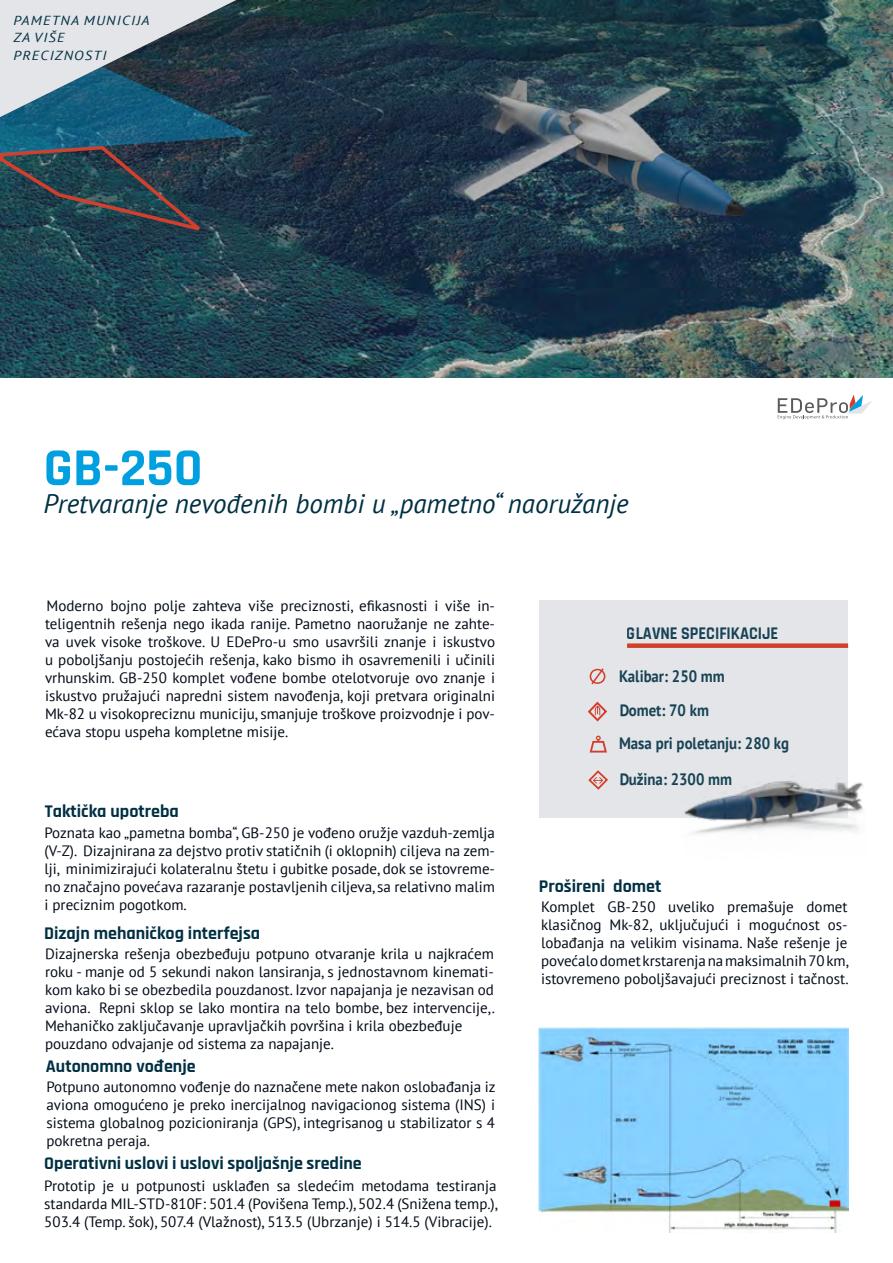
<style>
.page{position:relative;width:893px;height:1263px;background:#fff}
.page>*{position:absolute;margin:0;border:0;box-sizing:border-box;transform-origin:0 0}
.t1{font:700 54px "Rajdhani";color:#00a0e0}
.t2{font:italic 27px "PT Sans";color:#003043}
.t3{font:700 18px "Rajdhani";color:#003043}
.t4{font:700 18px "Rajdhani";color:#003043;scale:.9 1}
.t5{font:700 16.5px/33.6px "PT Sans";color:#003043;scale:.9 1}
.t6{font:15px/18px "PT Sans";color:#000916;text-align:justify}
.t7{font:italic 13.05px/17.4px "PT Sans";letter-spacing:.085em;color:#003043;scale:1.11 1}
</style>
<div class="page">
<img style="left:0;top:0;width:893px;height:378px">
<svg style="left:778px;top:395px;width:94px;height:24px"></svg>
<div style="left:539px;top:600px;width:309px;height:217px;background:#e3e5e8"></div>
<div style="left:627px;top:643px;width:221px;height:5px;background:#d23f2c"></div>
<svg style="left:590px;top:668px;width:15px;height:16px"></svg>
<svg style="left:588px;top:701px;width:19px;height:20px"></svg>
<svg style="left:589px;top:736px;width:18px;height:17px"></svg>
<svg style="left:588px;top:770px;width:20px;height:20px"></svg>
<img style="left:680px;top:781px;width:184px;height:53px">
<svg style="left:0;top:0;width:254px;height:234px;background:#4f6977"></svg>
<img style="left:539px;top:1027px;width:309px;height:206px">
<p class="t7" style="left:14px;top:11px;width:124px">PAMETNA MUNICIJA<br>ZA VIŠE<br>PRECIZNOSTI</p>
<h1 class="t1" style="left:44px;top:435px;width:161px">GB-250</h1>
<h2 class="t2" style="left:44px;top:486px;width:587px">Pretvaranje nevođenih bombi u „pametno“ naoružanje</h2>
<p class="t6" style="left:45px;top:597px;width:452px">Moderno bojno polje zahteva više preciznosti, efikasnosti i više in&shy;teligentnih rešenja nego ikada ranije. Pametno naoružanje ne zahte&shy;va uvek visoke troškove. U EDePro-u smo usavršili znanje i iskustvo u poboljšanju postojećih rešenja, kako bismo ih osavremenili i učinili vrhunskim. GB-250 komplet vođene bombe otelotvoruje ovo znanje i iskustvo pružajući napredni sistem navođenja, koji pretvara originalni Mk-82 u visokopreciznu municiju, smanjuje troškove proizvodnje i pov&shy;ećava stopu uspeha kompletne misije.</p>
<p class="t3" style="left:45px;top:800px;width:136px">Taktička upotreba</p>
<p class="t6" style="left:44px;top:824px;width:452px">Poznata kao „pametna bomba“, GB-250 je vođeno oružje vazduh-zemlja (V-Z). Dizajnirana za dejstvo protiv statičnih (i oklopnih) ciljeva na zem&shy;lji, minimizirajući kolateralnu štetu i gubitke posade, dok se istovreme&shy;no značajno povećava razaranje postavljenih ciljeva, sa relativno malim i preciznim pogotkom.</p>
<p class="t3" style="left:44px;top:922px;width:218px">Dizajn mehaničkog interfejsa</p>
<p class="t6" style="left:45px;top:944px;width:452px;text-align:left">Dizajnerska rešenja obezbeđuju potpuno otvaranje krila u najkraćem roku - manje od 5 sekundi nakon lansiranja, s jednostavnom kinemati&shy;kom kako bi se obezbedila pouzdanost. Izvor napajanja je nezavisan od aviona. Repni sklop se lako montira na telo bombe, bez intervencije,.<br>Mehaničko zaključavanje upravljačkih površina i krila obezbeđuje pouzdano odvajanje od sistema za napajanje.</p>
<p class="t3" style="left:46px;top:1055px;width:151px">Autonomno vođenje</p>
<p class="t6" style="left:46px;top:1077px;width:450px">Potpuno autonomno vođenje do naznačene mete nakon oslobađanja iz aviona omogućeno je preko inercijalnog navigacionog sistema (INS) i sistema globalnog pozicioniranja (GPS), integrisanog u stabilizator s 4 pokretna peraja.</p>
<p class="t3" style="left:44px;top:1152px;width:319px">Operativni uslovi i uslovi spoljašnje sredine</p>
<p class="t6" style="left:44px;top:1176px;width:455px">Prototip je u potpunosti usklađen sa sledećim metodama testiranja standarda MIL-STD-810F: 501.4 (Povišena Temp.), 502.4 (Snižena temp.), 503.4 (Temp. šok), 507.4 (Vlažnost), 513.5 (Ubrzanje) i 514.5 (Vibracije).</p>
<p class="t4" style="left:627px;top:623px;width:170px">GLAVNE SPECIFIKACIJE</p>
<p class="t5" style="left:619px;top:659px;width:190px">Kalibar: 250 mm<br>Domet: 70 km<br>Masa pri poletanju: 280 kg</p>
<p class="t5" style="left:619px;top:762px;width:127px">Dužina: 2300 mm</p>
<p class="t3" style="left:539px;top:875px;width:124px">Prošireni domet</p>
<p class="t6" style="left:541px;top:897px;width:309px">Komplet GB-250 uveliko premašuje domet klasičnog Mk-82, uključujući i mogućnost os&shy;lobađanja na velikim visinama. Naše rešenje je povećalo domet krstarenja na maksimalnih 70 km, istovremeno poboljšavajući preciznost i tačnost.</p>
</div>
